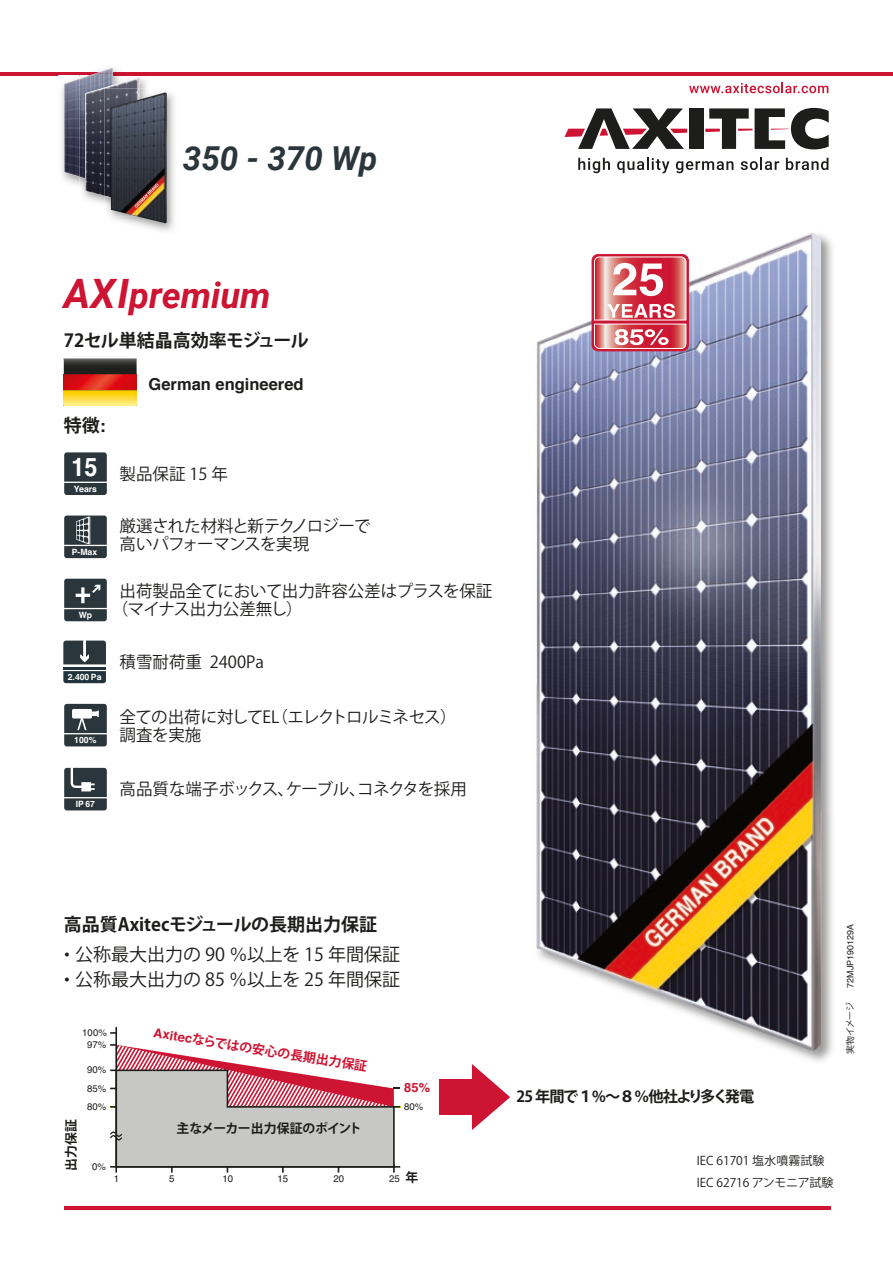
<style>
.page{position:relative;width:893px;height:1263px;background:#fff}
.page>*{position:absolute;margin:0;border:0;box-sizing:border-box;transform-origin:0 0}
.t1{font:italic 700 36px "Roboto";color:#cd1432}
.t2{font:italic 700 33px "Roboto";color:#2a363b}
.t3{font:700 25.65px "Helvetica";color:#fff;scale:.91 1}
.t4{font:18px "Koz Go Pro";color:#1d1d1b}
.t5{font:700 18px "Koz Go Pro";color:#1d1d1b}
.t6{font:700 18px "Koz Go Pro";letter-spacing:-.02em;color:#1d1d1b}
.t7{font:16.5px/18px "Koz Go Pro";letter-spacing:-.02em;color:#1d1d1b}
.t8{font:16.5px/18px "Koz Go Pro";color:#1d1d1b}
.t9{font:16.5px/18px "Koz Go Pro";letter-spacing:-.045em;color:#1d1d1b}
.t10{font:700 16.5px "Helvetica";color:#1d1d1b}
.t11{font:15.3px "Koz Go Pro Bold 90 pv RKSJ H";letter-spacing:-.1em;color:#1d1d1b}
.t12{font:12.9px "Koz Go Pro Bold 90 pv RKSJ H";color:#cd1432}
.t13{font:12.9px "Koz Go Pro Bold 90 pv RKSJ H";letter-spacing:-.03em;color:#1d1d1b}
.t14{font:12.9px "Koz Go Pro Bold 90 pv RKSJ H";letter-spacing:-.01em;color:#1d1d1b}
.t15{font:700 12.9px "Helvetica";color:#cd1432}
.t16{font:12px/22.2px "Koz Go Pro";color:#1d1d1b}
.t17{font:9.6px/18.8px "Helvetica";color:#1d1d1b;text-align:center}
.t18{font:9px "Helvetica";color:#1d1d1b}
.t19{font:9px "Koz Go Pro";letter-spacing:-.05em;color:#1d1d1b}
.t20{font:700 8.7px "Helvetica";color:#fff}
.s1{font-size:40.5px}
.s2{font-family:"Helvetica"}
.s3{font-family:"Helvetica";font-weight:700}
.s4{font-family:"Koz Go Pro Bold 90 pv RKSJ H";font-size:12.9px}
</style>
<div class="page">
<hr style="left:115px;top:1027px;width:2px;height:145px;background:#1d1d1b">
<svg style="left:110px;top:1044px;width:290px;height:128px"></svg>
<svg style="left:472px;top:1064px;width:38px;height:66px"></svg>
<div style="left:439px;top:1079px;width:46px;height:36px;background:#cd1432"></div>
<hr style="left:64px;top:1207px;width:767px;height:3px;background:#cd1432">
<div style="left:689px;top:108px;width:14px;height:41px;background:#1d1d1b"></div>
<svg style="left:564px;top:108px;width:123px;height:41px"></svg>
<svg style="left:705px;top:108px;width:124px;height:41px"></svg>
<svg style="left:578px;top:158px;width:32px;height:15px"></svg>
<svg style="left:617px;top:158px;width:52px;height:15px"></svg>
<svg style="left:676px;top:161px;width:57px;height:12px"></svg>
<svg style="left:741px;top:158px;width:38px;height:12px"></svg>
<svg style="left:786px;top:158px;width:42px;height:12px"></svg>
<svg style="left:689px;top:83px;width:139px;height:10px"></svg>
<svg style="left:64px;top:359px;width:73px;height:47px;background:#ae622c"></svg>
<svg style="left:64px;top:452px;width:43px;height:43px;background:#354045"></svg>
<svg style="left:64px;top:579px;width:43px;height:42px;background:#414b50"></svg>
<svg style="left:64px;top:704px;width:43px;height:42px;background:#515b5f"></svg>
<svg style="left:64px;top:515px;width:43px;height:43px;background:#465055"></svg>
<svg style="left:64px;top:768px;width:43px;height:42px;background:#465055"></svg>
<hr style="left:63px;top:667px;width:43px;height:3px;background:#21343b">
<svg style="left:63px;top:671px;width:43px;height:12px"></svg>
<svg style="left:63px;top:641px;width:43px;height:23px"></svg>
<hr style="left:0;top:72px;width:893px;height:3px;background:#cd1432">
<img style="left:113px;top:72px;width:8px;height:2px">
<img style="left:64px;top:68px;width:49px;height:109px">
<img style="left:86px;top:85px;width:61px;height:119px">
<svg style="left:113px;top:74px;width:36px;height:11px"></svg>
<img style="left:79px;top:179px;width:26px;height:19px">
<img style="left:79px;top:74px;width:34px;height:52px">
<img style="left:79px;top:126px;width:6px;height:53px">
<img style="left:85px;top:78px;width:54px;height:118px">
<img style="left:131px;top:92px;width:44px;height:139px">
<img style="left:105px;top:88px;width:34px;height:117px">
<img style="left:111px;top:92px;width:56px;height:131px">
<img style="left:136px;top:184px;width:23px;height:22px">
<img style="left:536px;top:234px;width:297px;height:827px">
<img style="left:537px;top:232px;width:284px;height:819px">
<div style="left:592px;top:254px;width:97px;height:97px;border:1px solid #cd1432;border-radius:6px"></div>
<svg style="left:594px;top:256px;width:93px;height:93px"></svg>
<h2 class="t2" style="left:183px;top:136px;width:196px">350 - 370 Wp</h2>
<h1 class="t1" style="left:64px;top:270px;width:208px"><span class="s1">AXI</span>premium</h1>
<p class="t6" style="left:64px;top:329px;width:247px">72セル単結晶高効率モジュール</p>
<p class="t10" style="left:149px;top:371px;width:156px">German engineered</p>
<p class="t5" style="left:64px;top:414px;width:43px">特徴<span class="s2">:</span></p>
<h3 class="t3" style="left:72px;top:446px;width:30px">15</h3>
<p class="t20" style="left:74px;top:482px;width:25px">Years</p>
<p class="t20" style="left:72px;top:545px;width:27px">P-Max</p>
<p class="t20" style="left:79px;top:608px;width:15px">Wp</p>
<p class="t20" style="left:68px;top:670px;width:35px">2.400 Pa</p>
<p class="t20" style="left:74px;top:733px;width:24px">100%</p>
<p class="t20" style="left:76px;top:797px;width:21px">IP 67</p>
<p class="t7" style="left:120px;top:465px;width:110px">製品保証 15 年</p>
<p class="t9" style="left:120px;top:518px;width:253px">厳選された材料と新テクノロジーで高いパフォーマンスを実現</p>
<p class="t8" style="left:112px;top:582px;width:382px;text-indent:8px">出荷製品全てにおいて出力許容公差はプラスを保証（マイナス出力公差無し）</p>
<p class="t8" style="left:120px;top:653px;width:146px">積雪耐荷重 2400Pa</p>
<p class="t7" style="left:120px;top:708px;width:338px">全ての出荷に対してEL（エレクトロルミネセス）調査を実施</p>
<p class="t7" style="left:120px;top:781px;width:349px">高品質な端子ボックス、ケーブル、コネクタを採用</p>
<p class="t5" style="left:64px;top:913px;width:315px">高品質Axitecモジュールの長期出力保証</p>
<p class="t4" style="left:64px;top:942px;width:338px"><span class="s2">•</span> 公称最大出力の 90 ％以上を 15 年間保証</p>
<p class="t4" style="left:64px;top:968px;width:338px"><span class="s2">•</span> 公称最大出力の 85 ％以上を 25 年間保証</p>
<p class="t17" style="left:82px;top:1027px;width:26px;line-height:11.2px">100%<br>97%</p>
<p class="t17" style="left:87px;top:1060px;width:21px;text-align:justify">90% 85% 80%</p>
<p class="t14" style="left:63px;top:1171px;width:53px;rotate:-90deg">出力保証</p>
<p class="t17" style="left:92px;top:1157px;width:15px">0%</p>
<p class="t12" style="left:155px;top:1024px;width:218px;rotate:9deg"><span class="s3">Axitec</span>ならではの安心の長期出力保証</p>
<p class="t13" style="left:177px;top:1120px;width:187px">主なメーカー出力保証のポイント</p>
<p class="t15" style="left:404px;top:1077px;width:27px">85%</p>
<p class="t17" style="left:404px;top:1098px;width:21px">80%</p>
<p class="t17" style="left:114px;top:1170px;width:7px">1</p>
<p class="t17" style="left:169px;top:1170px;width:7px">5</p>
<p class="t17" style="left:222px;top:1170px;width:12px">10</p>
<p class="t17" style="left:278px;top:1170px;width:12px">15</p>
<p class="t17" style="left:333px;top:1170px;width:12px">20</p>
<p class="t17" style="left:389px;top:1170px;width:31px">25 <span class="s4">年</span></p>
<p class="t11" style="left:517px;top:1087px;width:239px">25 年間で１%～８％他社より多く発電</p>
<p class="t18" style="left:843px;top:988px;width:65px;rotate:-90deg">72MJP190129A</p>
<p class="t19" style="left:844px;top:1054px;width:54px;rotate:-90deg">実物イメージ</p>
<p class="t16" style="left:697px;top:1150px;width:138px">IEC 61701 塩水噴霧試験<br>IEC 62716 アンモニア試験</p>
</div>
